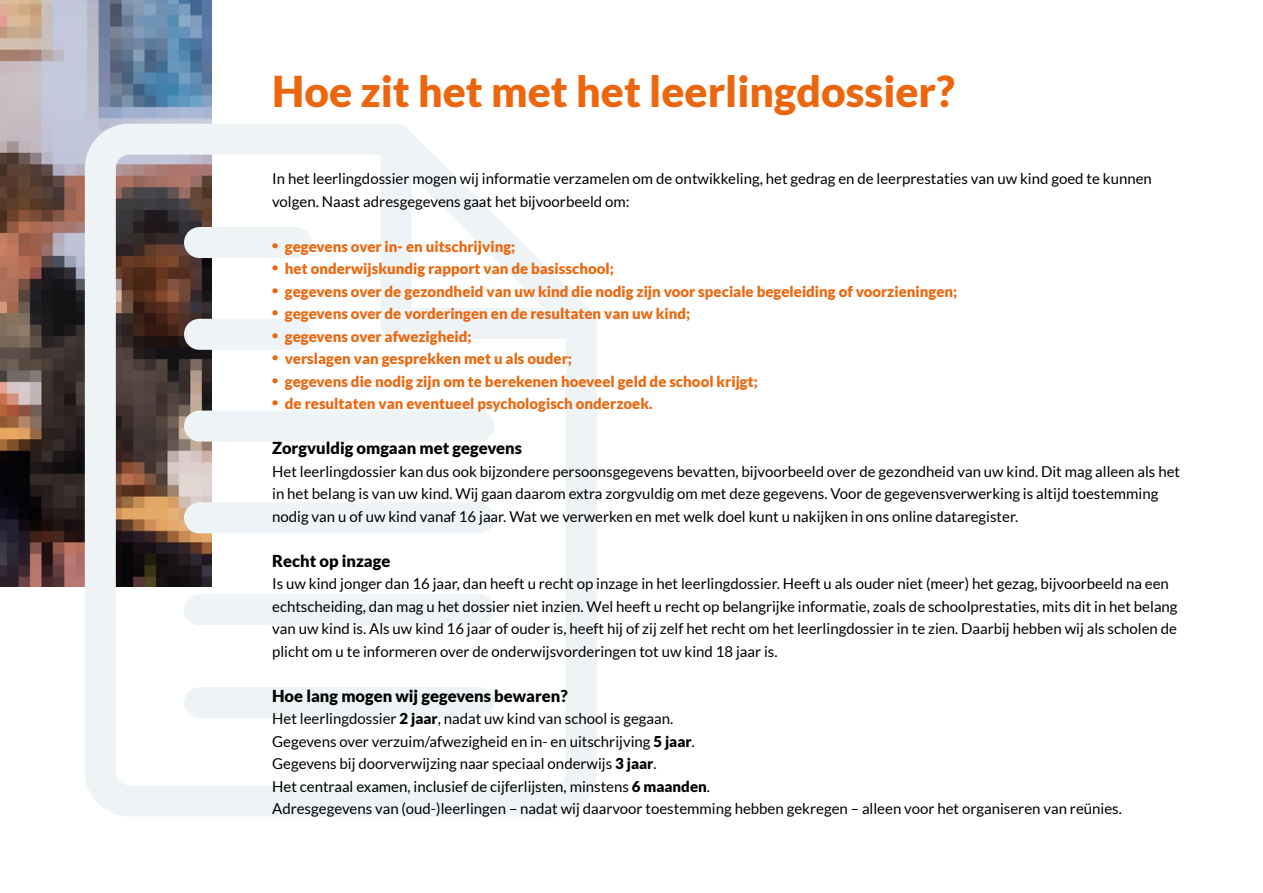
<style>
.page{position:relative;width:1263px;height:893px;background:#fff}
.page>*{position:absolute;margin:0;border:0;box-sizing:border-box;transform-origin:0 0}
.t1{font:900 42.6px "Lato";color:#ec660d}
.t2{font:900 16.5px "Lato";color:#000}
.t3{font:15px/22.5px "Lato";color:#000}
.t4{font:900 15px "Lato";color:#ec660d}
.s1{font-weight:900}
</style>
<div class="page">
<img style="left:0;top:0;width:211px;height:587px">
<svg style="left:85px;top:124px;width:512px;height:692px"></svg>
<div style="left:184px;top:594px;width:310px;height:31px;background:#eef3f6;border-radius:16px"></div>
<div style="left:184px;top:687px;width:310px;height:31px;background:#eef3f6;border-radius:16px"></div>
<div style="left:184px;top:502px;width:310px;height:31px;background:#eef3f6;border-radius:16px"></div>
<div style="left:184px;top:411px;width:310px;height:31px;background:#eef3f6;border-radius:16px"></div>
<div style="left:184px;top:319px;width:128px;height:31px;background:#eef3f6;border-radius:16px"></div>
<div style="left:184px;top:227px;width:128px;height:31px;background:#eef3f6;border-radius:16px"></div>
<h1 class="t1" style="left:272px;top:66px;width:684px">Hoe zit het met het leerlingdossier?</h1>
<p class="t3" style="left:272px;top:167px;width:881px">In het leerlingdossier mogen wij informatie verzamelen om de ontwikkeling, het gedrag en de leerprestaties van uw kind goed te kunnen volgen. Naast adresgegevens gaat het bijvoorbeeld om:</p>
<p class="t4" style="left:272px;top:237px;width:245px"><sup>•</sup> gegevens over in- en uitschrijving;</p>
<p class="t4" style="left:272px;top:260px;width:343px"><sup>•</sup> het onderwijskundig rapport van de basisschool;</p>
<p class="t4" style="left:272px;top:282px;width:687px"><sup>•</sup> gegevens over de gezondheid van uw kind die nodig zijn voor speciale begeleiding of voorzieningen;</p>
<p class="t4" style="left:272px;top:305px;width:420px"><sup>•</sup> gegevens over de vorderingen en de resultaten van uw kind;</p>
<p class="t4" style="left:272px;top:327px;width:201px"><sup>•</sup> gegevens over afwezigheid;</p>
<p class="t4" style="left:272px;top:350px;width:301px"><sup>•</sup> verslagen van gesprekken met u als ouder;</p>
<p class="t4" style="left:272px;top:372px;width:487px"><sup>•</sup> gegevens die nodig zijn om te berekenen hoeveel geld de school krijgt;</p>
<p class="t4" style="left:272px;top:395px;width:382px"><sup>•</sup> de resultaten van eventueel psychologisch onderzoek.</p>
<p class="t2" style="left:272px;top:438px;width:251px">Zorgvuldig omgaan met gegevens</p>
<p class="t3" style="left:272px;top:460px;width:909px">Het leerlingdossier kan dus ook bijzondere persoonsgegevens bevatten, bijvoorbeeld over de gezondheid van uw kind. Dit mag alleen als het in het belang is van uw kind. Wij gaan daarom extra zorgvuldig om met deze gegevens. Voor de gegevensverwerking is altijd toestemming nodig van u of uw kind vanaf 16 jaar. Wat we verwerken en met welk doel kunt u nakijken in ons online dataregister.</p>
<p class="t2" style="left:272px;top:551px;width:120px">Recht op inzage</p>
<p class="t3" style="left:272px;top:572px;width:907px">Is uw kind jonger dan 16 jaar, dan heeft u recht op inzage in het leerlingdossier. Heeft u als ouder niet (meer) het gezag, bijvoorbeeld na een echtscheiding, dan mag u het dossier niet inzien. Wel heeft u recht op belangrijke informatie, zoals de schoolprestaties, mits dit in het belang van uw kind is. Als uw kind 16 jaar of ouder is, heeft hij of zij zelf het recht om het leerlingdossier in te zien. Daarbij hebben wij als scholen de plicht om u te informeren over de onderwijsvorderingen tot uw kind 18 jaar is.</p>
<p class="t2" style="left:272px;top:686px;width:297px">Hoe lang mogen wij gegevens bewaren?</p>
<p class="t3" style="left:272px;top:707px;width:851px">Het leerlingdossier <span class="s1">2 jaar</span>, nadat uw kind van school is gegaan.<br>Gegevens over verzuim/afwezigheid en in- en uitschrijving <span class="s1">5 jaar</span>.<br>Gegevens bij doorverwijzing naar speciaal onderwijs <span class="s1">3 jaar</span>.<br>Het centraal examen, inclusief de cijferlijsten, minstens <span class="s1">6 maanden</span>.<br>Adresgegevens van (oud-)leerlingen – nadat wij daarvoor toestemming hebben gekregen – alleen voor het organiseren van reünies.</p>
</div>
